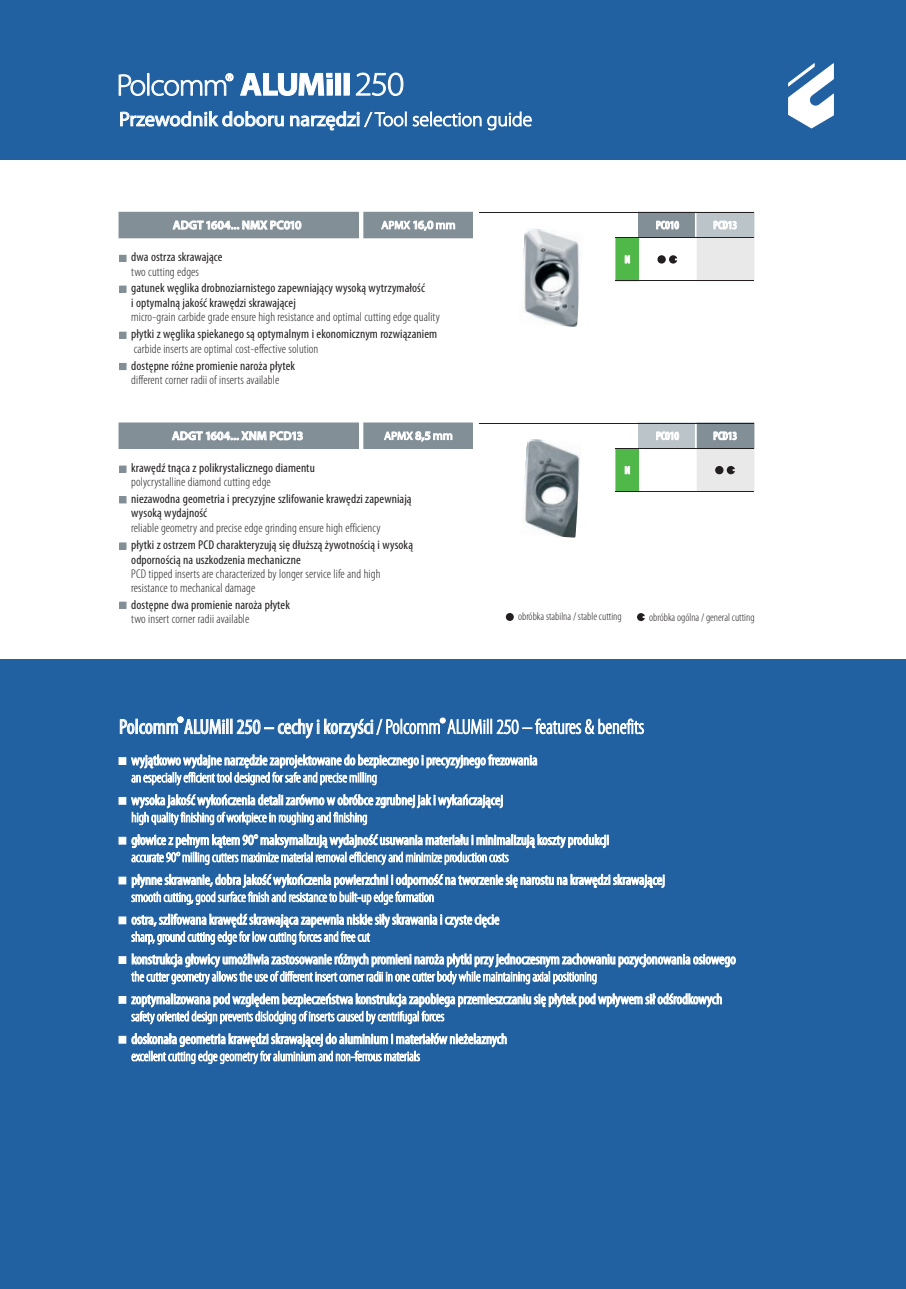
<style>
.page{position:relative;width:906px;height:1289px;background:#fff}
.page>*{position:absolute;margin:0;border:0;box-sizing:border-box;transform-origin:0 0}
.t1{font:300 condensed 20.85px "Myriad Pro";color:#fff}
.t2{font:20.25px "Myriad Pro";color:#fff}
.t3{font:condensed 14.7px "Myriad Pro";color:#fff}
.t4{font:300 condensed 13.95px "Myriad Pro";color:#fff}
.t5{font:condensed 12.75px/14.1px "Myriad Pro";letter-spacing:.01em;color:#231f20}
.t6{font:300 condensed 12.75px/14.5px "Myriad Pro";letter-spacing:.01em;color:#231f20}
.t7{font:600 12px "Myriad Pro";letter-spacing:.01em;color:#fff}
.t8{font:600 condensed 11.55px "Myriad Pro";color:#fff}
.t9{font:300 condensed 11.25px "Myriad Pro";color:#231f20}
.t10{font:11.25px "Myriad Pro";letter-spacing:.01em;color:#fff}
.t11{font:700 condensed 10.8px "Myriad Pro";color:#fff}
.s1{font-weight:300;font-size:19.5px}
.s2{font-weight:600;font-size:12px}
.s3{font-size:12px}
.s4{font-weight:300}
.s5{font-weight:400}
</style>
<div class="page">
<div style="left:0;top:660px;width:906px;height:628px;background:#2261a1"></div>
<div style="left:0;top:0;width:906px;height:159px;background:#2261a1"></div>
<svg style="left:788px;top:63px;width:46px;height:66px"></svg>
<svg style="left:118px;top:73px;width:116px;height:23px"></svg>
<svg style="left:356px;top:72px;width:48px;height:24px"></svg>
<div style="left:336px;top:73px;width:5px;height:22px;background:#fff"></div>
<div style="left:344px;top:73px;width:5px;height:22px;background:#fff"></div>
<svg style="left:240px;top:73px;width:92px;height:23px"></svg>
<div style="left:119px;top:757px;width:7px;height:7px;background:#fff"></div>
<div style="left:119px;top:757px;width:7px;height:7px;border:1px solid #fff"></div>
<svg style="left:177px;top:716px;width:7px;height:7px"></svg>
<svg style="left:439px;top:717px;width:7px;height:7px"></svg>
<div style="left:119px;top:797px;width:7px;height:7px;background:#fff"></div>
<div style="left:119px;top:837px;width:7px;height:7px;background:#fff"></div>
<div style="left:119px;top:877px;width:7px;height:7px;background:#fff"></div>
<div style="left:119px;top:917px;width:7px;height:6px;background:#fff"></div>
<div style="left:119px;top:956px;width:7px;height:7px;background:#fff"></div>
<div style="left:119px;top:956px;width:7px;height:7px;border:1px solid #fff"></div>
<div style="left:119px;top:996px;width:7px;height:7px;background:#fff"></div>
<div style="left:119px;top:1036px;width:7px;height:7px;background:#fff"></div>
<div style="left:119px;top:212px;width:239px;height:26px;background:#828f97"></div>
<div style="left:364px;top:212px;width:108px;height:26px;background:#828f97"></div>
<div style="left:696px;top:212px;width:58px;height:26px;background:#bac4c9"></div>
<div style="left:696px;top:212px;width:58px;height:26px;border:1px solid #bac4c9"></div>
<div style="left:639px;top:212px;width:57px;height:26px;background:#828f97"></div>
<div style="left:639px;top:212px;width:57px;height:26px;border:1px solid #828f97"></div>
<svg style="left:695px;top:213px;width:1px;height:25px"></svg>
<div style="left:696px;top:238px;width:58px;height:43px;background:#e9e9ea"></div>
<div style="left:696px;top:238px;width:58px;height:43px;border:1px solid #e9e9ea"></div>
<div style="left:616px;top:238px;width:22px;height:43px;background:#50b848"></div>
<hr style="left:616px;top:238px;width:138px;height:1px;background:#231f20">
<hr style="left:616px;top:280px;width:138px;height:1px;background:#231f20">
<hr style="left:480px;top:212px;width:274px;height:1px;background:#231f20">
<svg style="left:657px;top:255px;width:20px;height:8px"></svg>
<img style="left:523px;top:229px;width:57px;height:98px">
<svg style="left:120px;top:255px;width:6px;height:6px"></svg>
<svg style="left:120px;top:286px;width:6px;height:6px"></svg>
<svg style="left:120px;top:332px;width:6px;height:6px"></svg>
<div style="left:119px;top:423px;width:239px;height:25px;background:#828f97"></div>
<div style="left:364px;top:423px;width:108px;height:25px;background:#828f97"></div>
<div style="left:696px;top:423px;width:58px;height:25px;background:#828f97"></div>
<div style="left:639px;top:423px;width:57px;height:25px;background:#bac4c9"></div>
<svg style="left:695px;top:424px;width:1px;height:24px"></svg>
<div style="left:696px;top:448px;width:58px;height:43px;background:#e9e9ea"></div>
<div style="left:696px;top:448px;width:58px;height:43px;border:1px solid #e9e9ea"></div>
<div style="left:616px;top:449px;width:22px;height:42px;background:#50b848"></div>
<hr style="left:616px;top:448px;width:138px;height:1px;background:#231f20">
<hr style="left:616px;top:491px;width:138px;height:1px;background:#231f20">
<hr style="left:480px;top:423px;width:274px;height:1px;background:#231f20">
<svg style="left:715px;top:466px;width:20px;height:8px"></svg>
<svg style="left:120px;top:466px;width:6px;height:6px"></svg>
<svg style="left:120px;top:497px;width:6px;height:6px"></svg>
<svg style="left:506px;top:613px;width:8px;height:8px"></svg>
<svg style="left:637px;top:613px;width:8px;height:8px"></svg>
<svg style="left:120px;top:543px;width:6px;height:6px"></svg>
<svg style="left:120px;top:602px;width:6px;height:6px"></svg>
<svg style="left:120px;top:363px;width:6px;height:6px"></svg>
<img style="left:524px;top:439px;width:56px;height:99px">
<p class="t2" style="left:119px;top:107px;width:415px">Przewodnik doboru narzędzi <span class="s1">/ Tool selection guide</span></p>
<p class="t7" style="left:173px;top:221px;width:130px">ADGT 1604... NMX PC010</p>
<p class="t10" style="left:381px;top:218px;width:76px">APMX <span class="s2">16,0</span> <span class="s3">mm</span></p>
<p class="t8" style="left:656px;top:221px;width:25px">PC010</p>
<p class="t8" style="left:713px;top:221px;width:25px">PCD13</p>
<p class="t5" style="left:131px;top:251px;width:93px">dwa ostrza skrawające</p>
<p class="t11" style="left:625px;top:253px;width:7px">N</p>
<p class="t5" style="left:131px;top:264px;width:295px;line-height:16.8px"><span class="s4">two cutting edges<br></span>gatunek węglika drobnoziarnistego zapewniający wysoką wytrzymałość</p>
<p class="t6" style="left:131px;top:296px;width:310px"><span class="s5">i optymalną jakość krawędzi skrawającej<br></span>micro-grain carbide grade ensure high resistance and optimal cutting edge quality</p>
<p class="t5" style="left:131px;top:328px;width:307px">płytki z węglika spiekanego są optymalnym i ekonomicznym rozwiązaniem <span class="s4">carbide inserts are optimal cost-effective solution</span></p>
<p class="t6" style="left:131px;top:359px;width:165px"><span class="s5">dostępne różne promienie naroża płytek </span>different corner radii of inserts available</p>
<p class="t7" style="left:172px;top:432px;width:133px">ADGT 1604... XNM PCD13</p>
<p class="t10" style="left:384px;top:429px;width:70px">APMX <span class="s2">8,5</span> <span class="s3">mm</span></p>
<p class="t8" style="left:656px;top:432px;width:25px">PC010</p>
<p class="t8" style="left:713px;top:432px;width:25px">PCD13</p>
<p class="t5" style="left:131px;top:462px;width:185px">krawędź tnąca z polikrystalicznego diamentu</p>
<p class="t11" style="left:625px;top:464px;width:7px">N</p>
<p class="t5" style="left:131px;top:475px;width:282px;line-height:16.8px"><span class="s4">polycrystalline diamond cutting edge<br></span>niezawodna geometria i precyzyjne szlifowanie krawędzi zapewniają</p>
<p class="t6" style="left:131px;top:507px;width:251px"><span class="s5">wysoką wydajność<br></span>reliable geometry and precise edge grinding ensure high efficiency</p>
<p class="t5" style="left:131px;top:539px;width:283px">płytki z ostrzem PCD charakteryzują się dłuższą żywotnością i wysoką odpornością na uszkodzenia mechaniczne<br><span class="s4">PCD tipped inserts are characterized by longer service life and high resistance to mechanical damage</span></p>
<p class="t5" style="left:131px;top:598px;width:160px">dostępne dwa promienie naroża płytek <span class="s4">two insert corner radii available</span></p>
<p class="t9" style="left:518px;top:612px;width:105px">obróbka stabilna / stable cutting</p>
<p class="t9" style="left:649px;top:613px;width:107px">obróbka ogólna / general cutting</p>
<p class="t1" style="left:119px;top:719px;width:527px"><span class="s5">Polcomm ALUMill 250 – cechy i korzyści</span>/ Polcomm ALUMill 250 – features &amp; benefits</p>
<p class="t3" style="left:131px;top:755px;width:408px">wyjątkowo wydajne narzędzie zaprojektowane do bezpiecznego i precyzyjnego frezowania</p>
<p class="t4" style="left:131px;top:772px;width:247px">an especially efficient tool designed for safe and precise milling</p>
<p class="t3" style="left:131px;top:794px;width:373px">wysoka jakość wykończenia detali zarówno w obróbce zgrubnej jak i wykańczającej</p>
<p class="t4" style="left:131px;top:812px;width:238px">high quality finishing of workpiece in roughing and finishing</p>
<p class="t3" style="left:131px;top:834px;width:479px">głowice z pełnym kątem 90° maksymalizują wydajność usuwania materiału i minimalizują koszty produkcji</p>
<p class="t4" style="left:131px;top:852px;width:379px">accurate 90° milling cutters maximize material removal efficiency and minimize production costs</p>
<p class="t3" style="left:131px;top:874px;width:535px">płynne skrawanie, dobra jakość wykończenia powierzchni i odporność na tworzenie się narostu na krawędzi skrawającej</p>
<p class="t4" style="left:131px;top:892px;width:304px">smooth cutting, good surface finish and resistance to built-up edge formation</p>
<p class="t3" style="left:131px;top:914px;width:370px">ostra, szlifowana krawędź skrawająca zapewnia niskie siły skrawania i czyste cięcie</p>
<p class="t4" style="left:131px;top:931px;width:240px">sharp, ground cutting edge for low cutting forces and free cut</p>
<p class="t3" style="left:131px;top:953px;width:606px">konstrukcja głowicy umożliwia zastosowanie różnych promieni naroża płytki przy jednoczesnym zachowaniu pozycjonowania osiowego</p>
<p class="t4" style="left:131px;top:971px;width:467px">the cutter geometry allows the use of different insert corner radii in one cutter body while maintaining axial positioning</p>
<p class="t3" style="left:131px;top:993px;width:592px">zoptymalizowana pod względem bezpieczeństwa konstrukcja zapobiega przemieszczaniu się płytek pod wpływem sił odśrodkowych</p>
<p class="t4" style="left:131px;top:1011px;width:314px">safety oriented design prevents dislodging of inserts caused by centrifugal forces</p>
<p class="t3" style="left:131px;top:1033px;width:377px">doskonała geometria krawędzi skrawającej do aluminium i materiałów nieżelaznych</p>
<p class="t4" style="left:131px;top:1051px;width:290px">excellent cutting edge geometry for aluminium and non-ferrous materials</p>
</div>
